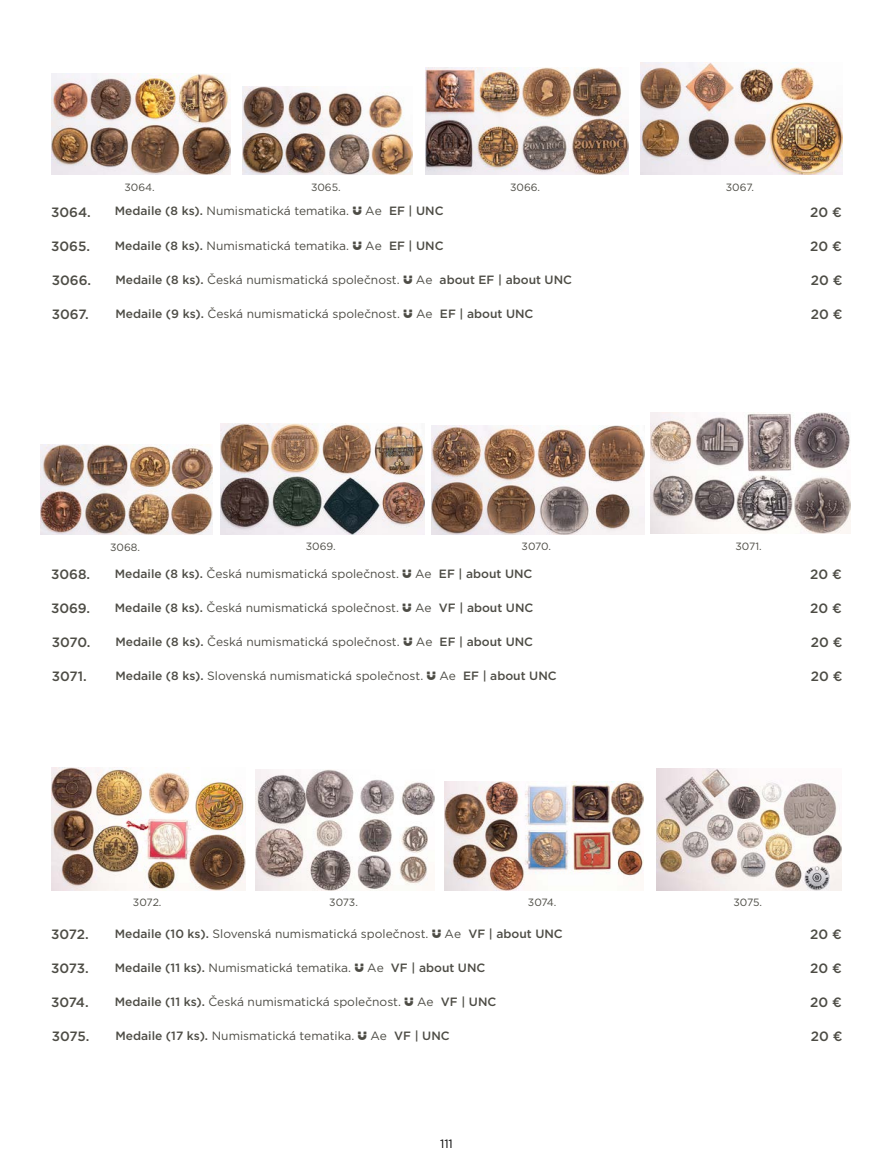
<style>
.page{position:relative;width:893px;height:1170px;background:#fff}
.page>*{position:absolute;margin:0;border:0;box-sizing:border-box;transform-origin:0 0}
.t1{font:500 13.5px "Gotham";color:#4d4c45}
.t2{font:12px "Gotham";color:#4d4c45}
.t3{font:500 12px "Gotham";color:#4d4c45}
.t4{font:12px "Gotham";color:#000}
.t5{font:10.5px "Gotham";color:#4d4c45}
.s1{font-weight:500}
.s2{font-weight:400}
</style>
<div class="page">
<img style="left:52px;top:73px;width:179px;height:102px">
<img style="left:243px;top:86px;width:169px;height:89px">
<img style="left:425px;top:67px;width:203px;height:108px">
<img style="left:640px;top:63px;width:203px;height:112px">
<img style="left:41px;top:444px;width:171px;height:90px">
<img style="left:220px;top:423px;width:204px;height:111px">
<img style="left:431px;top:425px;width:214px;height:109px">
<img style="left:650px;top:412px;width:200px;height:122px">
<img style="left:52px;top:767px;width:194px;height:123px">
<img style="left:255px;top:769px;width:180px;height:121px">
<img style="left:444px;top:781px;width:199px;height:109px">
<img style="left:657px;top:768px;width:185px;height:122px">
<p class="t5" style="left:124px;top:181px;width:32px">3064.</p>
<p class="t5" style="left:311px;top:181px;width:31px">3065.</p>
<p class="t5" style="left:510px;top:181px;width:32px">3066.</p>
<p class="t5" style="left:726px;top:181px;width:30px">3067.</p>
<p class="t1" style="left:51px;top:203px;width:41px">3064.</p>
<p class="t2" style="left:115px;top:204px;width:330px"><span class="s1">Medaile (8 ks).</span> Numismatická tematika. Ọ Ae <span class="s1">EF | UNC</span></p>
<p class="t1" style="left:810px;top:203px;width:33px">20 €</p>
<p class="t1" style="left:51px;top:237px;width:41px">3065.</p>
<p class="t2" style="left:115px;top:238px;width:330px"><span class="s1">Medaile (8 ks).</span> Numismatická tematika. Ọ Ae <span class="s1">EF | UNC</span></p>
<p class="t1" style="left:810px;top:237px;width:33px">20 €</p>
<p class="t1" style="left:52px;top:271px;width:41px">3066.</p>
<p class="t2" style="left:115px;top:272px;width:458px"><span class="s1">Medaile (8 ks).</span> Česká numismatická společnost. Ọ Ae <span class="s1">about EF | about UNC</span></p>
<p class="t1" style="left:811px;top:271px;width:33px">20 €</p>
<p class="t1" style="left:52px;top:305px;width:39px">3067.</p>
<p class="t2" style="left:115px;top:306px;width:419px"><span class="s1">Medaile (9 ks).</span> Česká numismatická společnost. Ọ Ae <span class="s1">EF | about UNC</span></p>
<p class="t1" style="left:811px;top:305px;width:33px">20 €</p>
<p class="t5" style="left:110px;top:540px;width:31px">3068.</p>
<p class="t5" style="left:306px;top:540px;width:31px">3069.</p>
<p class="t5" style="left:522px;top:540px;width:31px">3070.</p>
<p class="t5" style="left:735px;top:540px;width:28px">3071.</p>
<p class="t1" style="left:51px;top:565px;width:41px">3068.</p>
<p class="t2" style="left:115px;top:566px;width:419px"><span class="s1">Medaile (8 ks).</span> Česká numismatická společnost. Ọ Ae <span class="s1">EF | about UNC</span></p>
<p class="t1" style="left:810px;top:565px;width:33px">20 €</p>
<p class="t1" style="left:51px;top:599px;width:41px">3069.</p>
<p class="t2" style="left:115px;top:600px;width:420px"><span class="s1">Medaile (8 ks).</span> Česká numismatická společnost. Ọ Ae <span class="s1">VF | about UNC</span></p>
<p class="t1" style="left:810px;top:599px;width:33px">20 €</p>
<p class="t1" style="left:52px;top:633px;width:40px">3070.</p>
<p class="t2" style="left:115px;top:634px;width:419px"><span class="s1">Medaile (8 ks).</span> Česká numismatická společnost. Ọ Ae <span class="s1">EF | about UNC</span></p>
<p class="t1" style="left:811px;top:633px;width:33px">20 €</p>
<p class="t1" style="left:52px;top:667px;width:37px">3071.</p>
<p class="t2" style="left:115px;top:668px;width:443px"><span class="s1">Medaile (8 ks).</span> Slovenská numismatická společnost. Ọ Ae <span class="s1">EF | about UNC</span></p>
<p class="t1" style="left:811px;top:667px;width:33px">20 €</p>
<p class="t5" style="left:133px;top:896px;width:30px">3072.</p>
<p class="t5" style="left:329px;top:896px;width:30px">3073.</p>
<p class="t5" style="left:528px;top:896px;width:30px">3074.</p>
<p class="t5" style="left:733px;top:896px;width:30px">3075.</p>
<p class="t1" style="left:51px;top:925px;width:39px">3072.</p>
<p class="t2" style="left:115px;top:926px;width:449px"><span class="s1">Medaile (10 ks).</span> Slovenská numismatická společnost. Ọ Ae <span class="s1">VF | about UNC</span></p>
<p class="t1" style="left:810px;top:925px;width:33px">20 €</p>
<p class="t1" style="left:51px;top:959px;width:39px">3073.</p>
<p class="t3" style="left:115px;top:959px;width:372px">Medaile (11 ks). <span class="s2">Numismatická tematika. Ọ Ae</span> VF | about UNC</p>
<p class="t1" style="left:810px;top:959px;width:33px">20 €</p>
<p class="t1" style="left:51px;top:993px;width:39px">3074.</p>
<p class="t2" style="left:115px;top:994px;width:383px"><span class="s1">Medaile (11 ks).</span> Česká numismatická společnost. Ọ Ae <span class="s1">VF | UNC</span></p>
<p class="t1" style="left:810px;top:993px;width:33px">20 €</p>
<p class="t1" style="left:52px;top:1027px;width:39px">3075.</p>
<p class="t2" style="left:115px;top:1028px;width:336px"><span class="s1">Medaile (17 ks).</span> Numismatická tematika. Ọ Ae <span class="s1">VF | UNC</span></p>
<p class="t1" style="left:811px;top:1027px;width:33px">20 €</p>
<p class="t4" style="left:440px;top:1135px;width:14px">111</p>
</div>
